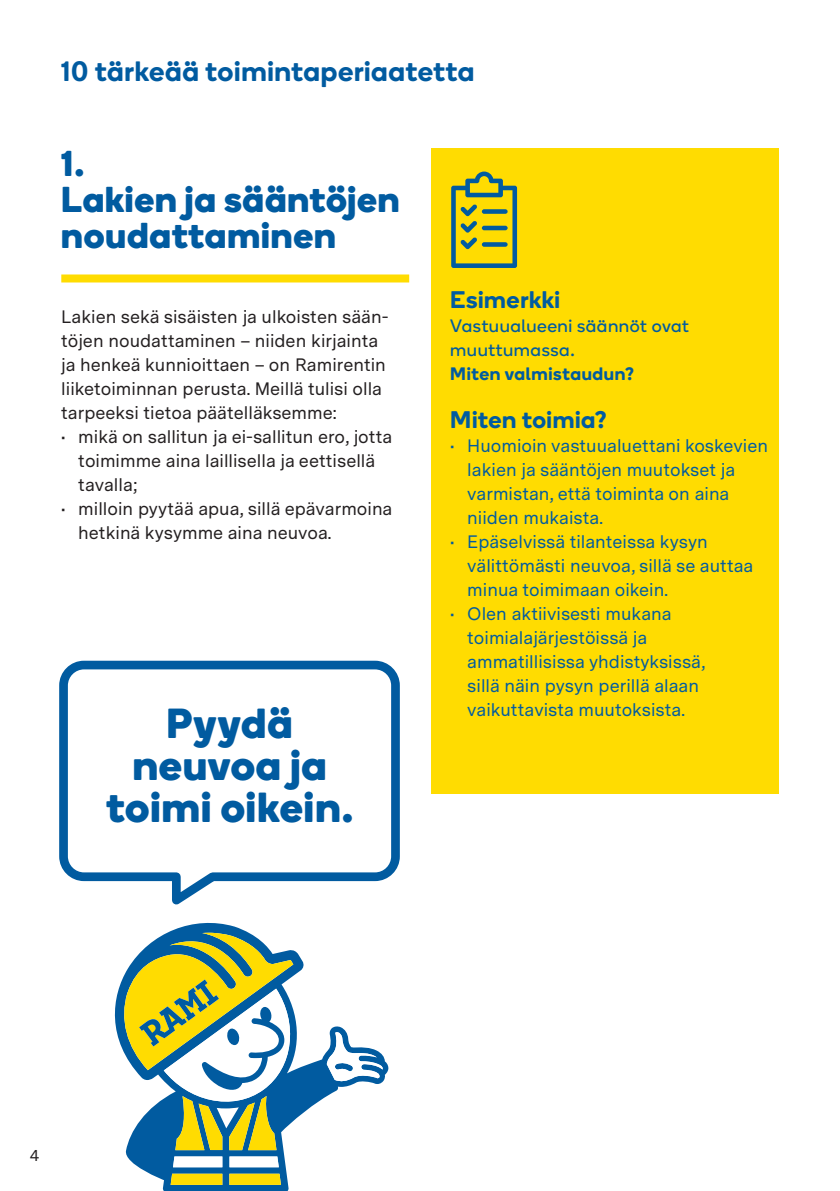
<style>
.page{position:relative;width:840px;height:1191px;background:#fff}
.page>*{position:absolute;margin:0;border:0;box-sizing:border-box;transform-origin:0 0}
.t1{font:700 42px/42px "Boing";letter-spacing:.025em;color:#015ba0;text-align:center}
.t2{font:700 36px/36px "Boing";letter-spacing:.025em;color:#015ba0}
.t3{font:600 28px "Boing";letter-spacing:.02em;color:#015ba0}
.t4{font:600 24px "Boing";letter-spacing:.025em;color:#015ba0}
.t5{font:18px/24px "Messina Sans";color:#231f20}
.t6{font:18px/24px "Messina Sans";color:#015ba0}
.t7{font:18px/24px "Boing";letter-spacing:.03em;color:#015ba0}
.t8{font:600 18px "Boing";letter-spacing:.035em;color:#015ba0}
.t9{font:16px "Messina Sans";color:#231f20}
</style>
<div class="page">
<div style="left:61px;top:274px;width:348px;height:8px;background:#ffdc01"></div>
<div style="left:430px;top:149px;width:348px;height:645px;background:#ffdc01"></div>
<svg style="left:451px;top:171px;width:65px;height:97px"></svg>
<svg style="left:59px;top:660px;width:341px;height:245px"></svg>
<svg style="left:114px;top:922px;width:274px;height:269px"></svg>
<svg style="left:326px;top:1032px;width:57px;height:50px"></svg>
<svg style="left:229px;top:1173px;width:52px;height:11px"></svg>
<svg style="left:170px;top:1173px;width:52px;height:11px"></svg>
<svg style="left:173px;top:1156px;width:49px;height:11px"></svg>
<svg style="left:229px;top:1156px;width:50px;height:11px"></svg>
<svg style="left:119px;top:932px;width:179px;height:218px"></svg>
<p class="t3" style="left:61px;top:51px;width:414px">10 tärkeää toimintaperiaatetta</p>
<p class="t2" style="left:61px;top:144px;width:339px">1.<br>Lakien ja sääntöjen noudattaminen</p>
<p class="t5" style="left:61px;top:304px;width:328px">Lakien sekä sisäisten ja ulkoisten sään&shy;töjen noudattaminen – niiden kirjainta ja henkeä kunnioittaen – on Ramirentin liiketoiminnan perusta. Meillä tulisi olla tarpeeksi tietoa päätelläksemme:</p>
<p class="t5" style="left:78px;top:424px;width:315px;text-indent:-17px">• mikä on sallitun ja ei-sallitun ero, jotta toimimme aina laillisella ja eettisellä tavalla;</p>
<p class="t5" style="left:78px;top:496px;width:315px;text-indent:-17px">• milloin pyytää apua, sillä epävarmoina hetkinä kysymme aina neuvoa.</p>
<p class="t1" style="left:106px;top:701px;width:248px">Pyydä neuvoa ja toimi oikein.</p>
<p class="t4" style="left:450px;top:283px;width:111px">Esimerkki</p>
<p class="t7" style="left:450px;top:313px;width:240px">Vastuualueeni säännöt ovat muuttumassa.</p>
<p class="t8" style="left:450px;top:361px;width:185px">Miten valmistaudun?</p>
<p class="t4" style="left:450px;top:403px;width:158px">Miten toimia?</p>
<p class="t6" style="left:467px;top:433px;width:302px;text-indent:-17px">• Huomioin vastuualuettani koskevien lakien ja sääntöjen muutokset ja varmistan, että toiminta on aina niiden mukaista.</p>
<p class="t6" style="left:467px;top:529px;width:287px;text-indent:-17px">• Epäselvissä tilanteissa kysyn välittömästi neuvoa, sillä se auttaa minua toimimaan oikein.</p>
<p class="t6" style="left:467px;top:601px;width:239px;text-indent:-17px">• Olen aktiivisesti mukana toimialajärjestöissä ja ammatillisissa yhdistyksissä, sillä näin pysyn perillä alaan vaikuttavista muutoksista.</p>
<p class="t9" style="left:30px;top:1143px;width:11px">4</p>
</div>
